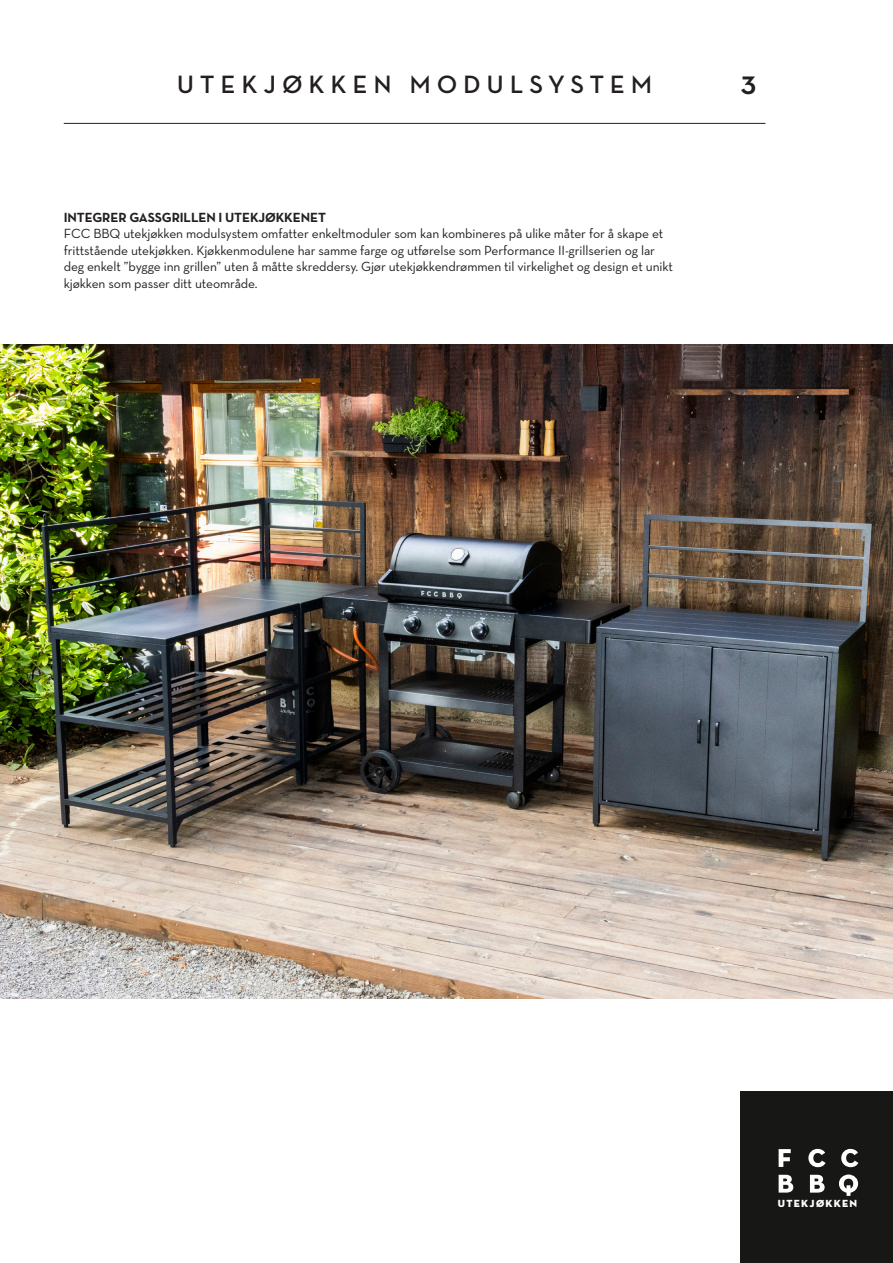
<style>
.page{position:relative;width:893px;height:1263px;background:#fff}
.page>*{position:absolute;margin:0;border:0;box-sizing:border-box;transform-origin:0 0}
.t1{font:700 33px "Neutra Disp";color:#231f20}
.topptekst_sider{font:700 25.5px "Neutra Disp";letter-spacing:.25em;color:#231f20}
.our_story{font:13.5px/16.5px "Neutra Text";letter-spacing:-.01em;color:#231f20}
.our_story-2{font:700 13.5px "Neutra Text";letter-spacing:-.01em;color:#231f20}
.t2{font:10.5px "Neutra Disp Titling";letter-spacing:.12em;color:#fff}
</style>
<div class="page">
<hr style="left:64px;top:123px;width:701px;height:1px;background:#231f20">
<img style="left:0;top:344px;width:893px;height:655px">
<div style="left:740px;top:1091px;width:153px;height:172px;background:#171716"></div>
<svg style="left:779px;top:1149px;width:12px;height:18px"></svg>
<svg style="left:779px;top:1175px;width:14px;height:17px"></svg>
<svg style="left:841px;top:1149px;width:17px;height:18px"></svg>
<svg style="left:839px;top:1174px;width:19px;height:22px"></svg>
<svg style="left:808px;top:1149px;width:18px;height:18px"></svg>
<svg style="left:810px;top:1175px;width:15px;height:17px"></svg>
<p class="topptekst_sider" style="left:177px;top:70px;width:477px">UTEKJØKKEN MODULSYSTEM</p>
<h1 class="t1" style="left:741px;top:64px;width:17px">3</h1>
<p class="our_story-2" style="left:64px;top:209px;width:264px">INTEGRER GASSGRILLEN I UTEKJØKKENET</p>
<p class="our_story" style="left:64px;top:225px;width:611px">FCC BBQ utekjøkken modulsystem omfatter enkeltmoduler som kan kombineres på ulike måter for å skape et frittstående utekjøkken. Kjøkkenmodulene har samme farge og utførelse som Performance II-grillserien og lar deg enkelt ”bygge inn grillen” uten å måtte skreddersy. Gjør utekjøkkendrømmen til virkelighet og design et unikt kjøkken som passer ditt uteområde.</p>
<p class="t2" style="left:778px;top:1197px;width:81px">UTEKJØKKEN</p>
</div>
